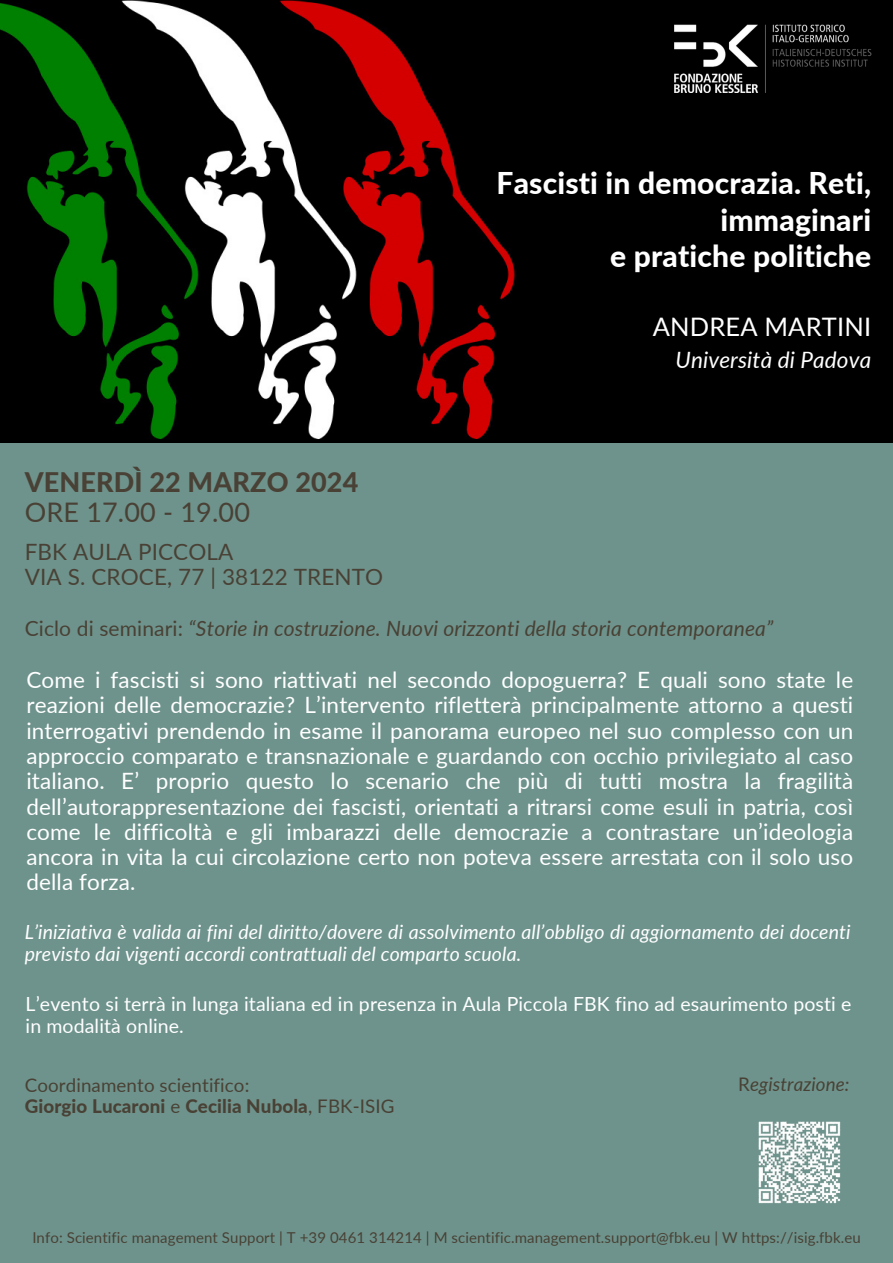
<style>
.page{position:relative;width:893px;height:1263px;background:#6e938c}
.page>*{position:absolute;margin:0;border:0;box-sizing:border-box;transform-origin:0 0}
.t1{font:800 30px/36.6px "Lato";letter-spacing:.005em;color:#fff;text-align:right}
.t2{font:800 27px/29.8px "Lato";letter-spacing:.005em;color:#494135}
.t3{font:25.5px "Lato";letter-spacing:.005em;color:#fff}
.t4{font:22.5px/25.3px "Lato";letter-spacing:.005em;color:#fff;text-align:justify}
.t5{font:22.5px/24.8px "Lato";letter-spacing:.005em;color:#494135}
.t6{font:italic 22.5px "Lato";letter-spacing:.005em;color:#fff}
.t7{font:italic 21px "Lato";letter-spacing:.005em;color:#494135}
.t8{font:italic 19.5px/21.9px "Lato";letter-spacing:.005em;color:#fff}
.t9{font:19.5px/21.9px "Lato";letter-spacing:.005em;color:#fff}
.t10{font:18.75px/21.4px "Lato";letter-spacing:.005em;color:#494135}
.t11{font:italic 18.75px "Lato";letter-spacing:.005em;color:#494135}
.t12{font:15px "Lato";letter-spacing:.005em;color:#494135}
.s1{font-weight:400}
.s2{font-style:normal}
.s3{font-weight:800}
</style>
<div class="page">
<img style="left:0;top:1px;width:893px;height:441px">
<img style="left:674px;top:24px;width:197px;height:68px">
<img style="left:758px;top:1121px;width:83px;height:83px">
<h4 class="t1" style="left:496px;top:164px;width:376px">Fascisti in democrazia. Reti, immaginari<br>e pratiche politiche</h4>
<h2 class="t2" style="left:25px;top:467px;width:335px">VENERDÌ 22 MARZO 2024<br><span class="s1">ORE 17.00 - 19.00</span></h2>
<h3 class="t5" style="left:25px;top:539px;width:360px">FBK AULA PICCOLA<br>VIA S. CROCE, 77 | 38122 TRENTO</h3>
<h1 class="t3" style="left:653px;top:311px;width:220px">ANDREA MARTINI</h1>
<h1 class="t6" style="left:675px;top:346px;width:197px">Università di Padova</h1>
<h4 class="t7" style="left:25px;top:615px;width:750px"><span class="s2">Ciclo di seminari:</span> “Storie in costruzione. Nuovi orizzonti della storia contemporanea”</h4>
<h4 class="t4" style="left:26px;top:666px;width:828px">Come i fascisti si sono riattivati nel secondo dopoguerra? E quali sono state le reazioni delle democrazie? L’intervento rifletterà principalmente attorno a questi interrogativi prendendo in esame il panorama europeo nel suo complesso con un approccio comparato e transnazionale e guardando con occhio privilegiato al caso italiano. E’ proprio questo lo scenario che più di tutti mostra la fragilità dell’autorappresentazione dei fascisti, orientati a ritrarsi come esuli in patria, così come le difficoltà e gli imbarazzi delle democrazie a contrastare un’ideologia ancora in vita la cui circolazione certo non poteva essere arrestata con il solo uso della forza.</h4>
<h5 class="t8" style="left:25px;top:920px;width:827px">L’iniziativa è valida ai fini del diritto/dovere di assolvimento all’obbligo di aggiornamento dei docenti previsto dai vigenti accordi contrattuali del comparto scuola.</h5>
<h5 class="t9" style="left:26px;top:992px;width:827px">L’evento si terrà in lunga italiana ed in presenza in Aula Piccola FBK fino ad esaurimento posti e in modalità online.</h5>
<h5 class="t10" style="left:25px;top:1074px;width:371px">Coordinamento scientifico:<br><span class="s3">Giorgio Lucaroni</span> e <span class="s3">Cecilia Nubola</span>, FBK-ISIG</h5>
<p class="t11" style="left:738px;top:1073px;width:113px"><span class="s2">R</span>egistrazione:</p>
<h5 class="t12" style="left:32px;top:1228px;width:830px">Info: Scientific management Support | T +39 0461 314214 | M scientific.management.support@fbk.eu | W https://isig.fbk.eu</h5>
</div>
